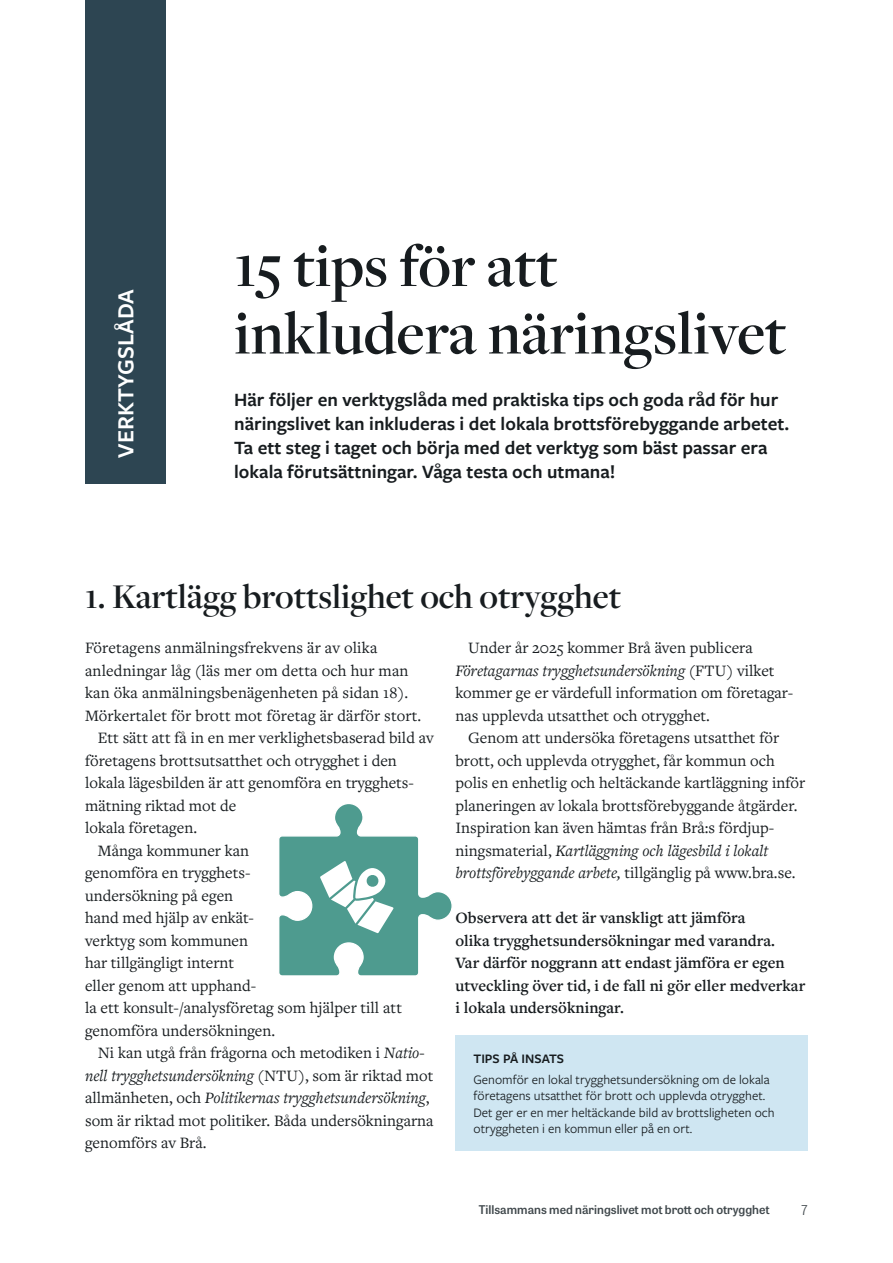
<style>
.page{position:relative;width:893px;height:1263px;background:#fff}
.page>*{position:absolute;margin:0;border:0;box-sizing:border-box;transform-origin:0 0}
.Rubrik_H1{font:600 63px/67.5px "Freight Disp Pro";color:#171c1f}
.Rubrik_H2{font:600 36px "Freight Disp Pro";color:#171c1f}
.Avsnittsrubrik{font:600 24px "Freight Sans Pro";color:#fff}
.Ingress{font:600 19.5px/24px "Freight Sans Pro";color:#171c1f}
.Brödtext_indrag{font:16.5px/22.5px "Freight Text Pro";color:#171c1f}
.Brödtext{font:600 16.5px/22.5px "Freight Text Pro";color:#171c1f}
.Brödtext_-_start{font:16.5px/22.5px "Freight Text Pro";letter-spacing:.01em;color:#171c1f}
.Faktatext{font:13.5px/16.5px "Freight Sans Pro";color:#171c1f}
.Faktarubrik{font:600 13.5px "Freight Sans Pro";color:#171c1f}
.t1{font:300 13.5px "Tablet Gothic";color:#40484c}
.t2{font:600 12px "Tablet Gothic";color:#40484c}
.s1{font-style:italic}
</style>
<div class="page">
<div style="left:455px;top:1035px;width:352px;height:116px;background:#cfe6f2"></div>
<svg style="left:279px;top:804px;width:173px;height:172px"></svg>
<div style="left:85px;top:0;width:80px;height:483px;background:#2d4552"></div>
<h1 class="Avsnittsrubrik" style="left:109px;top:458px;width:170px;rotate:-90deg">VERKTYGSLÅDA</h1>
<h1 class="Rubrik_H1" style="left:234px;top:230px;width:554px">15 tips för att inkludera näringslivet</h1>
<p class="Ingress" style="left:234px;top:386px;width:557px">Här följer en verktygslåda med praktiska tips och goda råd för hur näringslivet kan inkluderas i det lokala brottsförebyggande arbetet.<br>Ta ett steg i taget och börja med det verktyg som bäst passar era lokala förutsättningar. Våga testa och utmana!</p>
<h2 class="Rubrik_H2" style="left:85px;top:573px;width:537px">1. Kartlägg brottslighet och otrygghet</h2>
<p class="Brödtext_-_start" style="left:85px;top:636px;width:338px">Företagens anmälningsfrekvens är av olika anledningar låg (läs mer om detta och hur man kan öka anmälningsbenägenheten på sidan 18).<br>Mörkertalet för brott mot företag är därför stort.</p>
<p class="Brödtext_indrag" style="left:85px;top:726px;width:350px;text-indent:13px">Ett sätt att få in en mer verklighetsbaserad bild av företagens brottsutsatthet och otrygghet i den lokala lägesbilden är att genomföra en trygghets&shy;mätning riktad mot de<br>lokala företagen.</p>
<p class="Brödtext_indrag" style="left:85px;top:838px;width:318px;text-indent:13px">Många kommuner kan<br>genomföra en trygghets-<br>undersökning på egen<br>hand med hjälp av enkät-<br>verktyg som kommunen<br>har tillgängligt internt<br>eller genom att upphand-<br>la ett konsult-/analysföretag som hjälper till att genomföra undersökningen.</p>
<p class="Brödtext_indrag" style="left:98px;top:1041px;width:329px">Ni kan utgå från frågorna och metodiken i <span class="s1">Natio-</span></p>
<p class="Brödtext_indrag" style="left:85px;top:1063px;width:350px"><span class="s1">nell trygghetsundersökning</span> (NTU), som är riktad mot allmänheten, och <span class="s1">Politikernas trygghetsundersökning</span>, som är riktad mot politiker. Båda undersökningarna genomförs av Brå.</p>
<p class="Brödtext_indrag" style="left:455px;top:636px;width:339px;text-indent:13px">Under år 2025 kommer Brå även publicera <span class="s1">Företagarnas trygghetsundersökning</span> (FTU) vilket kommer ge er värdefull information om företagar&shy;nas upplevda utsatthet och otrygghet.</p>
<p class="Brödtext_indrag" style="left:455px;top:726px;width:351px;text-indent:13px">Genom att undersöka företagens utsatthet för brott, och upplevda otrygghet, får kommun och polis en enhetlig och heltäckande kartläggning inför planeringen av lokala brottsförebyggande åtgärder.<br>Inspiration kan även hämtas från Brå:s fördjup&shy;ningsmaterial, <span class="s1">Kartläggning och lägesbild i lokalt brottsförebyggande arbete,</span> tillgänglig på www.bra.se.</p>
<p class="Brödtext" style="left:455px;top:906px;width:351px">Observera att det är vanskligt att jämföra<br>olika trygghetsundersökningar med varandra.<br>Var därför noggrann att endast jämföra er egen utveckling över tid, i de fall ni gör eller medverkar i lokala undersökningar.</p>
<p class="Faktarubrik" style="left:473px;top:1049px;width:92px">TIPS PÅ INSATS</p>
<p class="Faktatext" style="left:473px;top:1070px;width:303px">Genomför en lokal trygghetsundersökning om de lokala företagens utsatthet för brott och upplevda otrygghet.<br>Det ger er en mer heltäckande bild av brottsligheten och otryggheten i en kommun eller på en ort.</p>
<p class="t2" style="left:479px;top:1201px;width:292px">Tillsammans med näringslivet mot brott och otrygghet</p>
<p class="t1" style="left:801px;top:1200px;width:8px">7</p>
</div>
